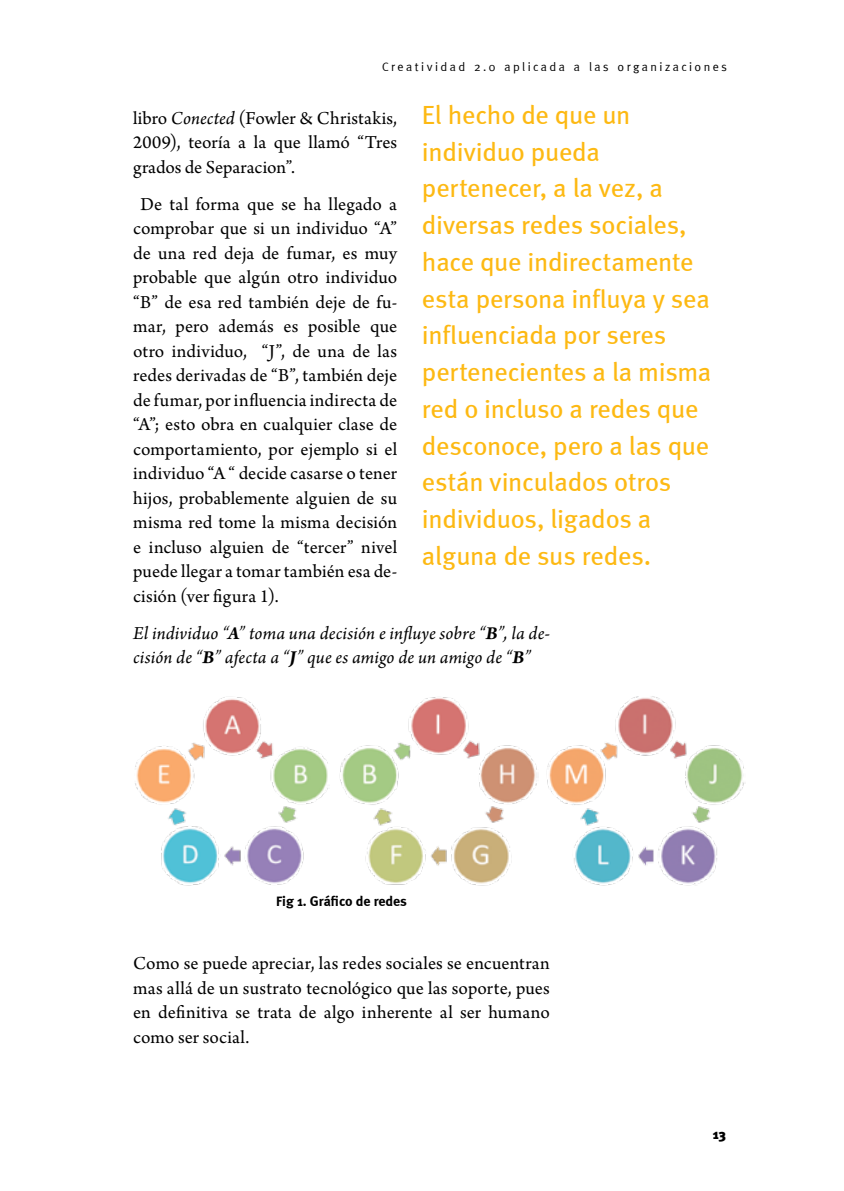
<style>
.page{position:relative;width:844px;height:1191px;background:#fff}
.page>*{position:absolute;margin:0;border:0;box-sizing:border-box;transform-origin:0 0}
.t1{font:26.25px/36.8px "Meta";letter-spacing:-.01em;color:#fdb913}
.t2{font:19.25px/24.5px "Arno Pro";letter-spacing:.01em;color:#000;text-align:justify}
.t3{font:italic 19.25px/24.5px "Arno Pro";letter-spacing:.01em;color:#000}
.t4{font:700 14px "Meta";color:#000}
.t5{font:900 14px "Meta";color:#000}
.t6{font:12.25px "Meta Normal";letter-spacing:.2em;color:#000}
.s1{font-style:italic}
.s2{font-weight:700}
</style>
<div class="page">
<img style="left:135px;top:697px;width:193px;height:189px">
<img style="left:339px;top:697px;width:198px;height:189px">
<img style="left:547px;top:696px;width:198px;height:190px">
<p class="t6" style="left:382px;top:60px;width:346px">Creatividad 2.0 aplicada a las organizaciones</p>
<p class="t1" style="left:422px;top:96px;width:291px">El hecho de que un individuo pueda pertenecer, a la vez, a diversas redes sociales, hace que indirectamente esta persona influya y sea influenciada por seres pertenecientes a la misma red o incluso a redes que desconoce, pero a las que están vinculados otros individuos, ligados a alguna de sus redes.</p>
<p class="t2" style="left:133px;top:107px;width:265px">libro <span class="s1">Conected</span> (Fowler &amp; Christakis, 2009), teoría a la que llamó “Tres grados de Separacion”.</p>
<p class="t2" style="left:133px;top:192px;width:265px;text-indent:7px">De tal forma que se ha llegado a comprobar que si un individuo “A” de una red deja de fumar, es muy probable que algún otro individuo “B” de esa red también deje de fu&shy;mar, pero además es posible que otro individuo, “J”, de una de las redes derivadas de “B”, también deje de fumar, por influencia indirecta de “A”; esto obra en cualquier clase de comportamiento, por ejemplo si el individuo “A “ decide casarse o tener hijos, probablemente alguien de su misma red tome la misma decisión e incluso alguien de “tercer” nivel puede llegar a tomar también esa de&shy;cisión (ver figura 1).</p>
<p class="t3" style="left:133px;top:621px;width:418px">El individuo “<span class="s2">A</span>” toma una decisión e influye sobre “<span class="s2">B</span>”, la de&shy;cisión de “<span class="s2">B</span>” afecta a “<span class="s2">J</span>” que es amigo de un amigo de “<span class="s2">B</span>”</p>
<p class="t4" style="left:276px;top:893px;width:132px">Fig 1. Gráfico de redes</p>
<p class="t2" style="left:133px;top:952px;width:418px">Como se puede apreciar, las redes sociales se encuentran mas allá de un sustrato tecnológico que las soporte, pues en definitiva se trata de algo inherente al ser humano como ser social.</p>
<p class="t5" style="left:712px;top:1125px;width:15px">13</p>
</div>
